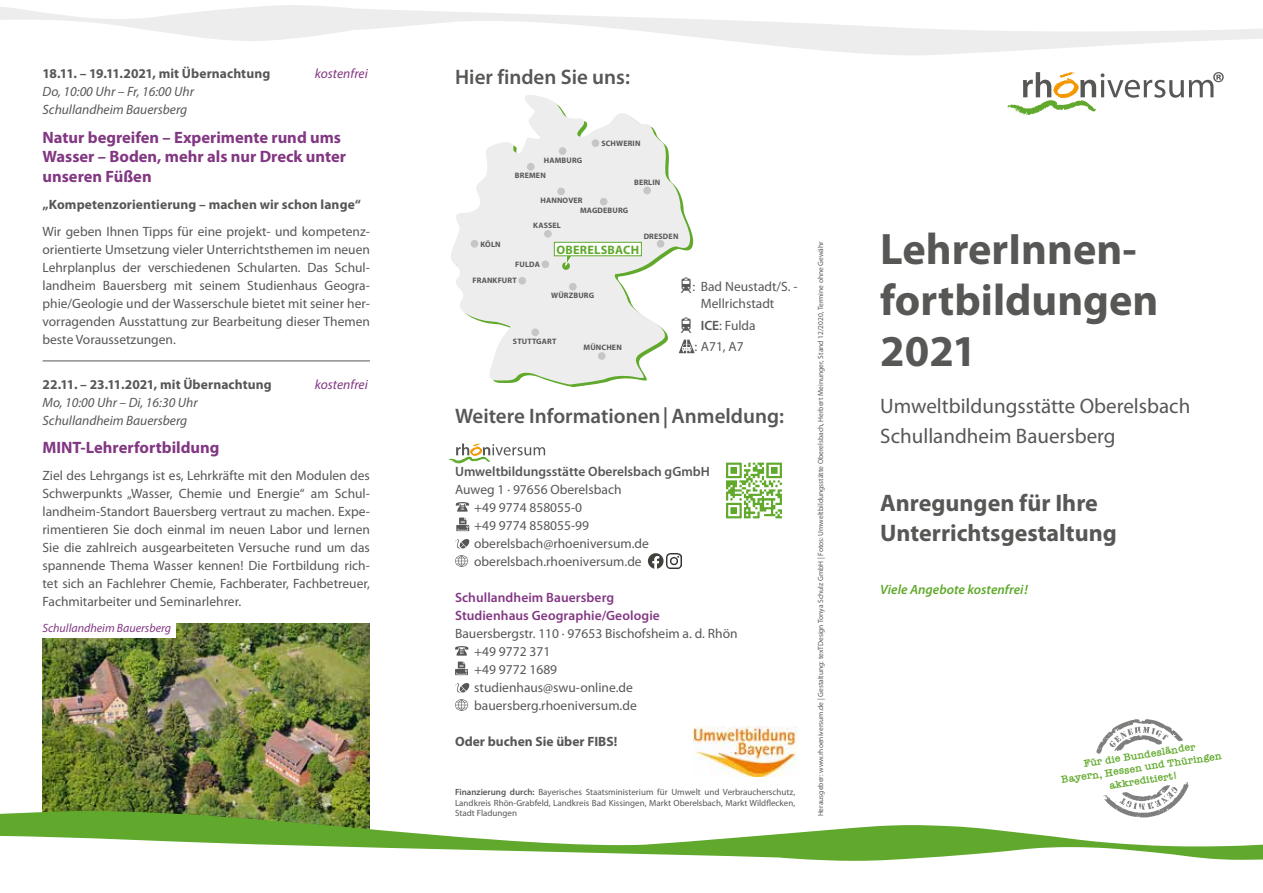
<style>
.page{position:relative;width:1263px;height:893px;background:#fff}
.page>*{position:absolute;margin:0;border:0;box-sizing:border-box;transform-origin:0 0}
.t1{font:700 44.25px/51px "Myriad Pro";color:#575756}
.t2{font:700 24px/30px "Myriad Pro";color:#575756}
.t3{font:21px/30px "Myriad Pro";color:#575756}
.t4{font:600 21px "Myriad Pro";color:#575756}
.t5{font:700 16.5px/19.5px "Myriad Pro";color:#823783}
.t6{font:13.5px/18px "Myriad Pro";color:#575756}
.t7{font:700 13.5px "Myriad Pro";letter-spacing:.005em;color:#575756}
.t8{font:italic 13.5px/18px "Myriad Pro";color:#575756}
.t9{font:600 13.5px/18px "Myriad Pro";letter-spacing:.005em;color:#823783}
.t10{font:600 13.5px "Myriad Pro";color:#575756}
.t11{font:italic 600 13.5px "Myriad Pro";color:#60a92c}
.t12{font:italic 13.5px "Myriad Pro";color:#823783}
.t13{font:700 12.3px "Myriad Pro";letter-spacing:.02em;color:#60a92c}
.t14{font:italic 12px "Myriad Pro";color:#823783}
.t15{font:600 10.5px/12.8px "American Typewriter";color:#60a92c;text-align:center}
.t16{font:9px/10.5px "Myriad Pro";color:#575756;text-align:justify}
.t17{font:700 7.95px/10.2px "Myriad Pro";letter-spacing:.02em;color:#575756}
.t18{font:7.5px "Myriad Pro";color:#575756}
.s1{font-family:"Travelcons";font-size:16.5px}
.s2{font-weight:600}
</style>
<div class="page">
<img style="left:43px;top:623px;width:327px;height:188px">
<div style="left:41px;top:620px;width:135px;height:17px;background:#fff"></div>
<svg style="left:1007px;top:72px;width:217px;height:43px"></svg>
<svg style="left:0;top:5px;width:1263px;height:50px"></svg>
<svg style="left:456px;top:502px;width:13px;height:10px"></svg>
<svg style="left:456px;top:518px;width:13px;height:13px"></svg>
<svg style="left:455px;top:539px;width:15px;height:10px"></svg>
<svg style="left:455px;top:555px;width:13px;height:12px"></svg>
<svg style="left:648px;top:553px;width:15px;height:16px"></svg>
<img style="left:666px;top:553px;width:16px;height:16px">
<svg style="left:455px;top:646px;width:13px;height:10px"></svg>
<svg style="left:455px;top:662px;width:13px;height:13px"></svg>
<svg style="left:455px;top:683px;width:15px;height:10px"></svg>
<svg style="left:455px;top:699px;width:13px;height:12px"></svg>
<svg style="left:449px;top:443px;width:96px;height:21px"></svg>
<img style="left:726px;top:462px;width:57px;height:57px">
<img style="left:1096px;top:719px;width:94px;height:92px">
<svg style="left:451px;top:95px;width:239px;height:290px;fill:#ededed"></svg>
<svg style="left:562px;top:262px;width:8px;height:8px"></svg>
<div style="left:527px;top:163px;width:8px;height:8px;background:#c6c6c6;border-radius:50%"></div>
<div style="left:559px;top:147px;width:7px;height:8px;background:#c6c6c6;border-radius:50%"></div>
<div style="left:592px;top:139px;width:7px;height:8px;background:#c6c6c6;border-radius:50%"></div>
<div style="left:557px;top:188px;width:8px;height:7px;background:#c6c6c6;border-radius:50%"></div>
<div style="left:600px;top:198px;width:7px;height:7px;background:#c6c6c6;border-radius:50%"></div>
<div style="left:643px;top:187px;width:8px;height:7px;background:#c6c6c6;border-radius:50%"></div>
<div style="left:657px;top:240px;width:7px;height:8px;background:#c6c6c6;border-radius:50%"></div>
<div style="left:569px;top:283px;width:8px;height:8px;background:#c6c6c6;border-radius:50%"></div>
<div style="left:541px;top:260px;width:8px;height:8px;background:#c6c6c6;border-radius:50%"></div>
<div style="left:544px;top:230px;width:8px;height:8px;background:#c6c6c6;border-radius:50%"></div>
<div style="left:471px;top:240px;width:7px;height:8px;background:#c6c6c6;border-radius:50%"></div>
<div style="left:518px;top:277px;width:8px;height:8px;background:#c6c6c6;border-radius:50%"></div>
<div style="left:531px;top:329px;width:8px;height:7px;background:#c6c6c6;border-radius:50%"></div>
<div style="left:598px;top:352px;width:8px;height:8px;background:#c6c6c6;border-radius:50%"></div>
<svg style="left:562px;top:256px;width:11px;height:9px"></svg>
<div style="left:554px;top:242px;width:87px;height:14px;background:#fff"></div>
<div style="left:554px;top:242px;width:87px;height:14px;border:1px solid #60a92c"></div>
<svg style="left:679px;top:340px;width:16px;height:13px"></svg>
<hr style="left:43px;top:361px;width:327px;height:1px;background:#575756">
<svg style="left:0;top:811px;width:1263px;height:50px"></svg>
<img style="left:693px;top:726px;width:104px;height:50px">
<p class="t7" style="left:43px;top:65px;width:229px">18.11. – 19.11.2021, mit Übernachtung</p>
<p class="t12" style="left:315px;top:65px;width:55px">kostenfrei</p>
<p class="t8" style="left:43px;top:82px;width:153px">Do, 10:00 Uhr – Fr, 16:00 Uhr<br>Schullandheim Bauersberg</p>
<p class="t5" style="left:43px;top:127px;width:305px">Natur begreifen – Experimente rund ums<br>Wasser – Boden, mehr als nur Dreck unter unseren Füßen</p>
<p class="t7" style="left:43px;top:195px;width:320px">„Kompetenzorientierung – machen wir schon lange“</p>
<p class="t6" style="left:43px;top:222px;width:329px;text-align:justify">Wir geben Ihnen Tipps für eine projekt- und kompetenz&shy;orientierte Umsetzung vieler Unterrichtsthemen im neuen Lehrplanplus der verschiedenen Schularten. Das Schul&shy;landheim Bauersberg mit seinem Studienhaus Geogra&shy;phie/Geologie und der Wasserschule bietet mit seiner her&shy;vorragenden Ausstattung zur Bearbeitung dieser Themen beste Voraussetzungen.</p>
<p class="t7" style="left:43px;top:375px;width:231px">22.11. – 23.11.2021, mit Übernachtung</p>
<p class="t12" style="left:315px;top:376px;width:55px">kostenfrei</p>
<p class="t8" style="left:43px;top:393px;width:157px">Mo, 10:00 Uhr – Di, 16:30 Uhr<br>Schullandheim Bauersberg</p>
<p class="t5" style="left:43px;top:437px;width:178px">MINT-Lehrerfortbildung</p>
<p class="t6" style="left:43px;top:466px;width:329px;text-align:justify">Ziel des Lehrgangs ist es, Lehrkräfte mit den Modulen des Schwerpunkts „Wasser, Chemie und Energie“ am Schul&shy;landheim-Standort Bauersberg vertraut zu machen. Expe&shy;rimentieren Sie doch einmal im neuen Labor und lernen Sie die zahlreich ausgearbeiteten Versuche rund um das spannende Thema Wasser kennen! Die Fortbildung rich&shy;tet sich an Fachlehrer Chemie, Fachberater, Fachbetreuer, Fachmitarbeiter und Seminarlehrer.</p>
<p class="t14" style="left:43px;top:621px;width:130px">Schullandheim Bauersberg</p>
<h3 class="t4" style="left:455px;top:63px;width:176px">Hier finden Sie uns:</h3>
<p class="t17" style="left:601px;top:138px;width:41px">SCHWERIN</p>
<p class="t17" style="left:544px;top:155px;width:40px">HAMBURG</p>
<p class="t17" style="left:580px;top:195px;width:50px;text-indent:-40px">HANNOVER<br>MAGDEBURG</p>
<p class="t17" style="left:515px;top:170px;width:32px">BREMEN</p>
<p class="t17" style="left:634px;top:177px;width:28px">BERLIN</p>
<p class="t17" style="left:533px;top:220px;width:29px">KASSEL</p>
<p class="t17" style="left:644px;top:231px;width:36px">DRESDEN</p>
<p class="t17" style="left:480px;top:239px;width:22px">KÖLN</p>
<p class="t17" style="left:472px;top:256px;width:69px;line-height:16.4px;text-indent:43px">FULDA<br>FRANKFURT</p>
<p class="t13" style="left:556px;top:241px;width:84px">OBERELSBACH</p>
<p class="t6" style="left:680px;top:278px;width:119px;line-height:16.5px;text-align:center"><span class="s1">r</span>: Bad Neustadt/S. -<br>Mellrichstadt</p>
<p class="t6" style="left:680px;top:315px;width:78px;line-height:21px;text-align:center"><span class="s1">r</span> <span class="s2">ICE</span>: Fulda : A71, A7</p>
<p class="t17" style="left:551px;top:290px;width:44px">WÜRZBURG</p>
<p class="t17" style="left:513px;top:336px;width:45px">STUTTGART</p>
<p class="t17" style="left:583px;top:342px;width:40px">MÜNCHEN</p>
<h3 class="t4" style="left:455px;top:403px;width:330px">Weitere Informationen| Anmeldung:</h3>
<p class="t10" style="left:455px;top:462px;width:256px">Umweltbildungsstätte Oberelsbach gGmbH</p>
<p class="t6" style="left:474px;top:480px;width:176px;text-indent:-19px">Auweg 1 · 97656 Oberelsbach<br>+49 9774 858055-0<br>+49 9774 858055-99 oberelsbach@rhoeniversum.de oberelsbach.rhoeniversum.de</p>
<p class="t9" style="left:455px;top:588px;width:206px">Schullandheim Bauersberg<br>Studienhaus Geographie/Geologie</p>
<p class="t6" style="left:474px;top:624px;width:265px;text-indent:-19px">Bauersbergstr. 110 · 97653 Bischofsheim a. d. Rhön +49 9772 371<br>+49 9772 1689<br>studienhaus@swu-online.de bauersberg.rhoeniversum.de</p>
<p class="t7" style="left:455px;top:732px;width:164px">Oder buchen Sie über FIBS!</p>
<p class="t16" style="left:455px;top:787px;width:342px"><span class="s2">Finanzierung durch:</span> Bayerisches Staatsministerium für Umwelt und Verbraucherschutz, Landkreis Rhön-Grabfeld, Landkreis Bad Kissingen, Markt Oberelsbach, Markt Wildflecken, Stadt Fladungen</p>
<p class="t18" style="left:816px;top:816px;width:577px;rotate:-90deg">Herausgeber: www.rhoeniversum.de | Gestaltung: texTDesign Tonya Schulz GmbH | Fotos: Umweltbildungsstätte Oberelsbach, Herbert Meinunger, Stand 12/2020, Termine ohne Gewähr</p>
<h1 class="t1" style="left:880px;top:222px;width:280px">LehrerInnen&shy;fortbildungen<br>2021</h1>
<h3 class="t3" style="left:880px;top:390px;width:312px">Umweltbildungsstätte Oberelsbach<br>Schullandheim Bauersberg</h3>
<h2 class="t2" style="left:880px;top:487px;width:238px">Anregungen für Ihre<br>Unterrichtsgestaltung</h2>
<p class="t11" style="left:880px;top:581px;width:149px">Viele Angebote kostenfrei!</p>
<p class="t15" style="left:1058px;top:761px;width:164px;rotate:-9deg">Für die Bundesländer<br>Bayern, Hessen und Thüringen akkreditiert!</p>
</div>
